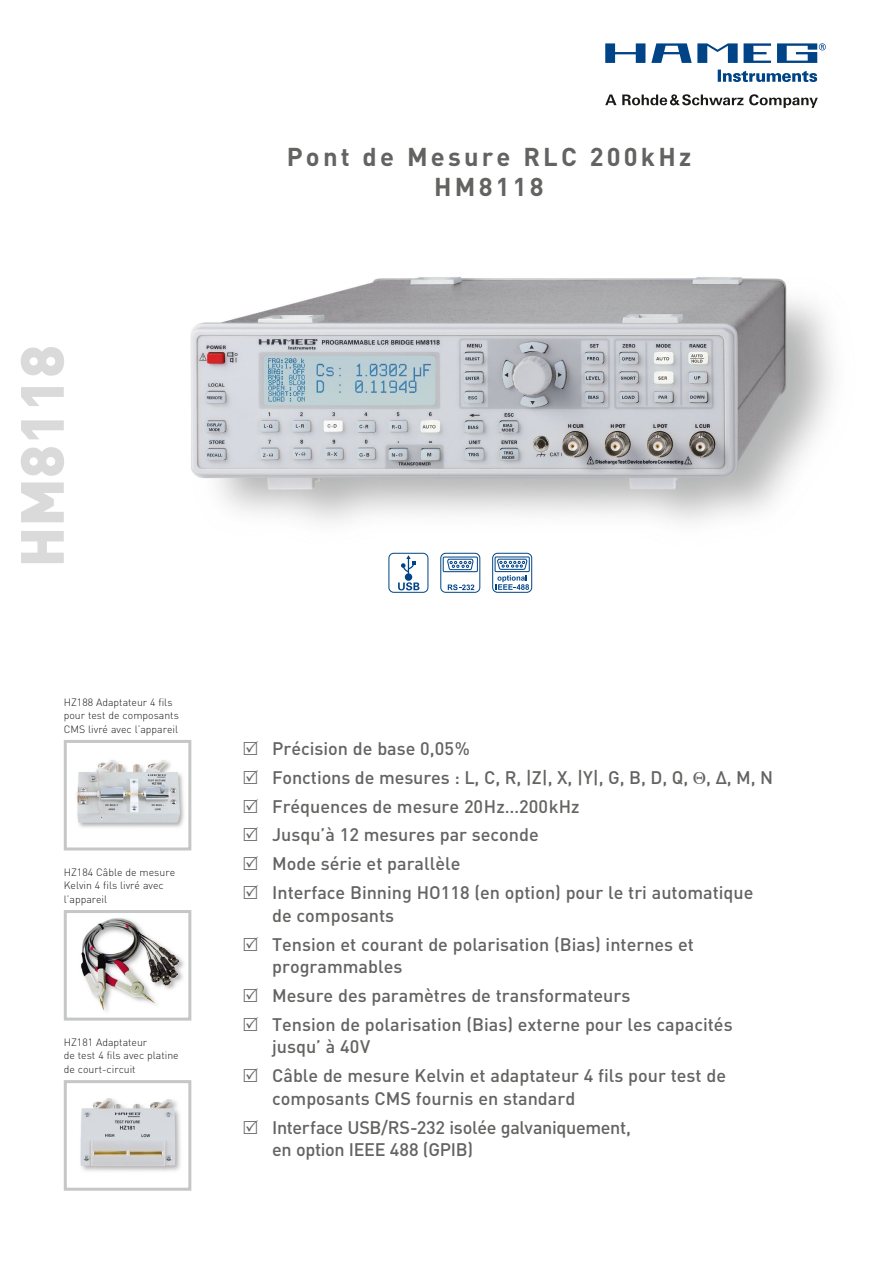
<style>
.page{position:relative;width:893px;height:1263px;background:#fff}
.page>*{position:absolute;margin:0;border:0;box-sizing:border-box;transform-origin:0 0}
.t1{font:900 60px "DIN";color:#dadada}
.t2{font:700 25.5px/30px "DIN";letter-spacing:.125em;color:#636362;text-align:center}
.t3{font:500 18px/28.8px "DIN";color:#636362}
.t4{font:300 10.5px/13.5px "DIN";color:#1a1a18}
</style>
<div class="page">
<svg style="left:605px;top:43px;width:221px;height:39px"></svg>
<svg style="left:605px;top:95px;width:11px;height:10px"></svg>
<svg style="left:622px;top:94px;width:121px;height:11px"></svg>
<svg style="left:749px;top:94px;width:69px;height:14px"></svg>
<img style="left:190px;top:277px;width:643px;height:314px">
<div style="left:440px;top:553px;width:40px;height:40px;border:1px solid #004487;border-radius:5px"></div>
<svg style="left:442px;top:556px;width:36px;height:17px"></svg>
<svg style="left:448px;top:584px;width:26px;height:6px"></svg>
<div style="left:388px;top:553px;width:40px;height:40px;border:1px solid #004487;border-radius:5px"></div>
<svg style="left:398px;top:582px;width:21px;height:8px"></svg>
<div style="left:405px;top:573px;width:7px;height:8px;background:#004487;border-radius:50%"></div>
<svg style="left:401px;top:555px;width:14px;height:19px"></svg>
<div style="left:492px;top:553px;width:40px;height:40px;border:1px solid #004487;border-radius:5px"></div>
<svg style="left:494px;top:556px;width:36px;height:34px"></svg>
<img style="left:76px;top:760px;width:108px;height:68px">
<div style="left:64px;top:740px;width:127px;height:110px;border:3px solid #c5c6c6"></div>
<img style="left:81px;top:918px;width:103px;height:93px">
<div style="left:64px;top:910px;width:127px;height:110px;border:3px solid #c5c6c6"></div>
<img style="left:80px;top:1098px;width:101px;height:73px">
<div style="left:64px;top:1080px;width:127px;height:111px;border:3px solid #c5c6c6"></div>
<h1 class="t1" style="left:2px;top:567px;width:224px;rotate:-90deg">HM8118</h1>
<p class="t4" style="left:64px;top:695px;width:117px">HZ188 Adaptateur 4 fils pour test de composants<br>CMS livré avec l’appareil</p>
<p class="t4" style="left:64px;top:865px;width:113px">HZ184 Câble de mesure<br>Kelvin 4 fils livré avec l’appareil</p>
<p class="t4" style="left:64px;top:1035px;width:116px">HZ181 Adaptateur<br>de test 4 fils avec platine de court-circuit</p>
<h2 class="t2" style="left:287px;top:140px;width:406px">Pont de Mesure RLC 200kHz<br>HM8118</h2>
<p class="t3" style="left:272px;top:733px;width:503px">Précision de base 0,05%<br>Fonctions de mesures : L, C, R, |Z|, X, |Y|, G, B, D, Q, , ∆, M, N Fréquences de mesure 20Hz…200kHz<br>Jusqu’à 12 mesures par seconde<br>Mode série et parallèle<br>Interface Binning HO118 (en option) pour le tri automatique</p>
<p class="t3" style="left:272px;top:900px;width:423px">de composants<br>Tension et courant de polarisation (Bias) internes et</p>
<p class="t3" style="left:272px;top:951px;width:462px">programmables<br>Mesure des paramètres de transformateurs<br>Tension de polarisation (Bias) externe pour les capacités</p>
<p class="t3" style="left:272px;top:1032px;width:455px">jusqu’ à 40V<br>Câble de mesure Kelvin et adaptateur 4 fils pour test de</p>
<p class="t3" style="left:272px;top:1083px;width:360px">composants CMS fournis en standard<br>Interface USB/RS-232 isolée galvaniquement,</p>
<p class="t3" style="left:272px;top:1134px;width:203px">en option IEEE 488 (GPIB)</p>
</div>
